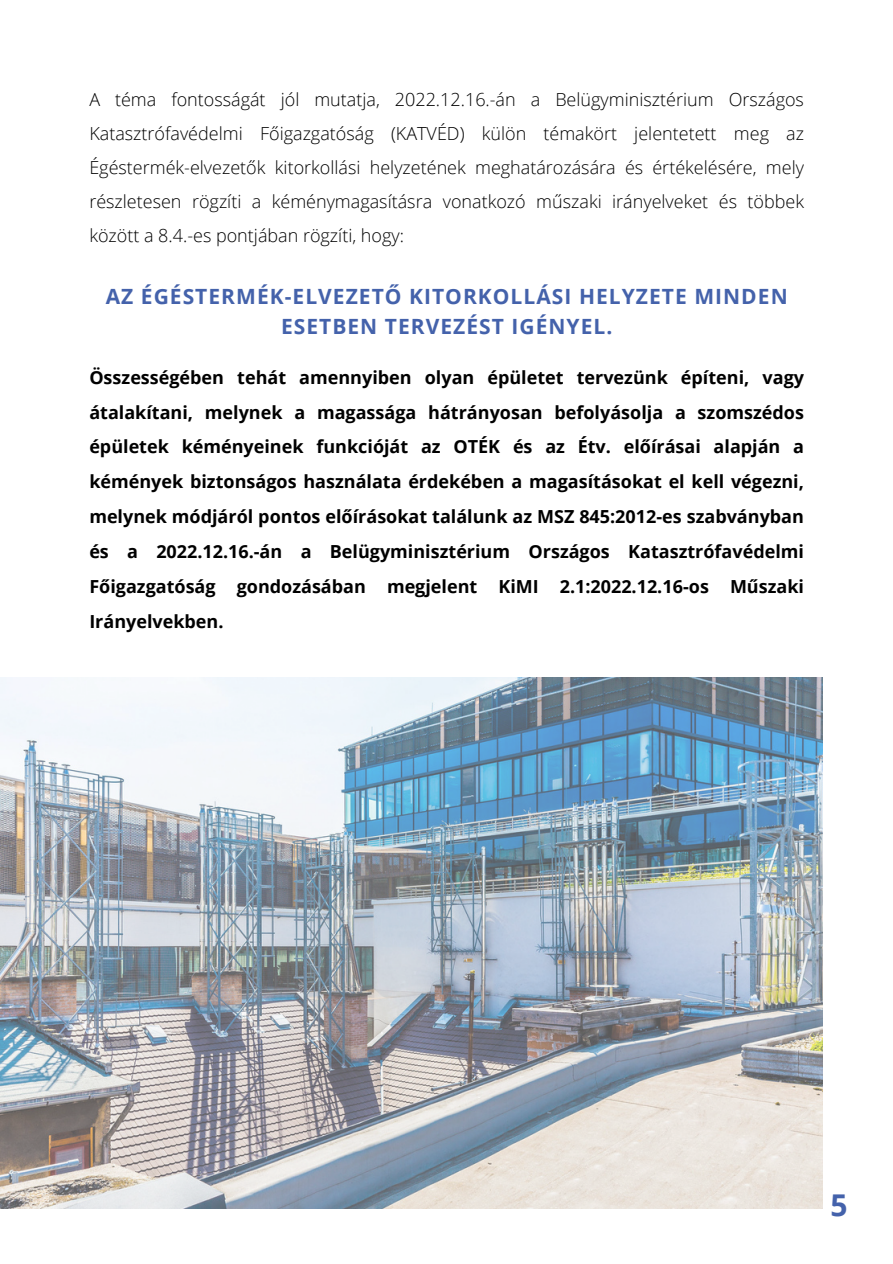
<style>
.page{position:relative;width:893px;height:1264px;background:#fff}
.page>*{position:absolute;margin:0;border:0;box-sizing:border-box;transform-origin:0 0}
.t1{font:700 30px "Open Sans";color:#4462ab}
.t2{font:700 21px/29.2px "Open Sans";letter-spacing:.05em;color:#4462ab;text-align:center}
.t3{font:700 18px/34.8px "Open Sans";color:#000;text-align:justify}
.t4{font:300 18px/33.8px "Open Sans";color:#000;text-align:justify}
</style>
<div class="page">
<img style="left:0;top:677px;width:822px;height:531px">
<h1 class="t4" style="left:89px;top:83px;width:716px">A téma fontosságát jól mutatja, 2022.12.16.-án a Belügyminisztérium Országos Katasztrófavédelmi Főigazgatóság (KATVÉD) külön témakört jelentetett meg az Égéstermék-elvezetők kitorkollási helyzetének meghatározására és értékelésére, mely részletesen rögzíti a kéménymagasításra vonatkozó műszaki irányelveket és többek között a 8.4.-es pontjában rögzíti, hogy:</h1>
<h2 class="t2" style="left:106px;top:281px;width:683px">AZ ÉGÉSTERMÉK-ELVEZETŐ KITORKOLLÁSI HELYZETE MINDEN<br>ESETBEN TERVEZÉST IGÉNYEL.</h2>
<p class="t3" style="left:89px;top:359px;width:716px">Összességében tehát amennyiben olyan épületet tervezünk építeni, vagy átalakítani, melynek a magassága hátrányosan befolyásolja a szomszédos épületek kéményeinek funkcióját az OTÉK és az Étv. előírásai alapján a kémények biztonságos használata érdekében a magasításokat el kell végezni, melynek módjáról pontos előírásokat találunk az MSZ 845:2012-es szabványban és a 2022.12.16.-án a Belügyminisztérium Országos Katasztrófavédelmi Főigazgatóság gondozásában megjelent KiMI 2.1:2022.12.16-os Műszaki Irányelvekben.</p>
<p class="t1" style="left:830px;top:1184px;width:19px">5</p>
</div>
